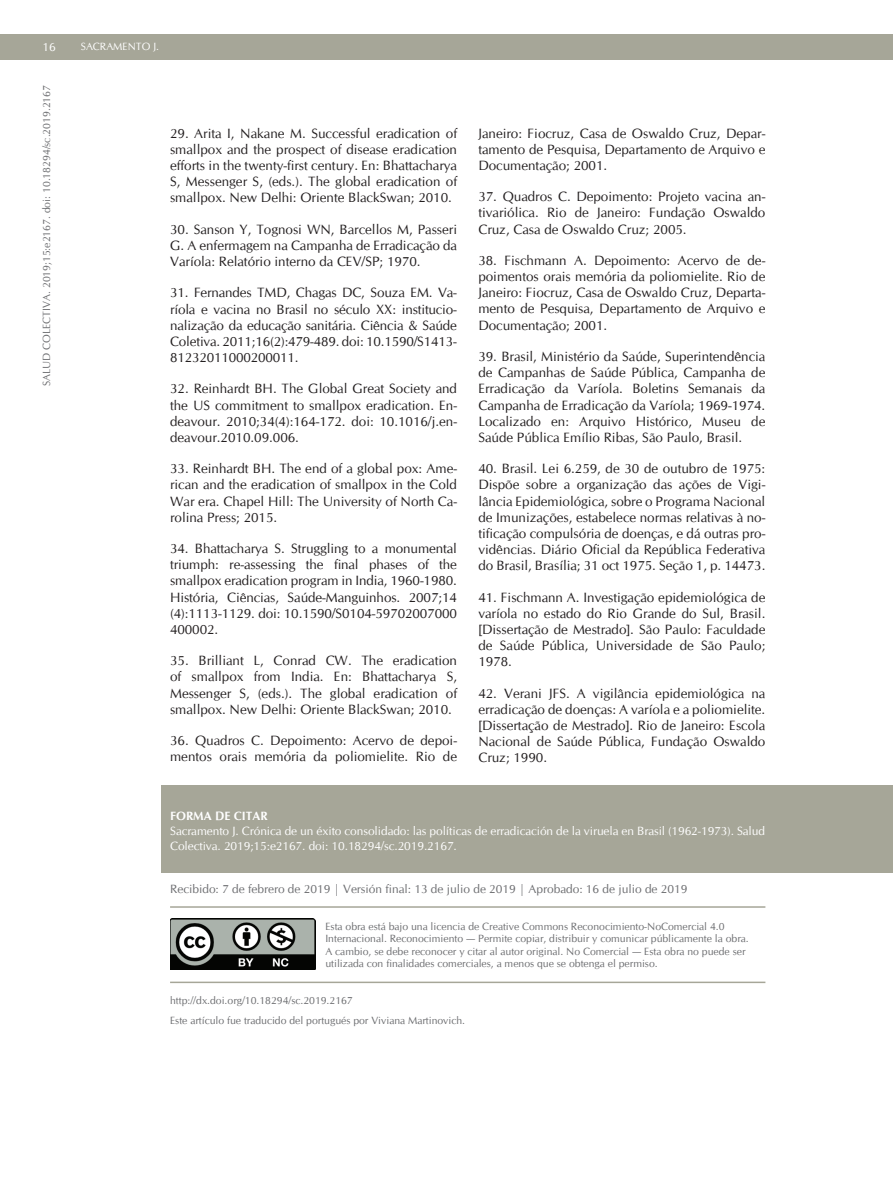
<style>
.page{position:relative;width:893px;height:1191px;background:#fff}
.page>*{position:absolute;margin:0;border:0;box-sizing:border-box;transform-origin:0 0}
.t1{font:13.5px/16.2px "CG Omega";color:#231f20;text-align:justify}
.t2{font:12px/15px "CG Omega";letter-spacing:-.005em;color:#fff}
.t3{font:12px "CG Omega";color:#6c6d70}
.t4{font:700 12px "CG Omega";color:#fff}
.t5{font:10.5px/12.6px "CG Omega";color:#6c6d70}
.t6{font:10.5px "CG Omega";color:#fff}
</style>
<div class="page">
<div style="left:0;top:34px;width:893px;height:26px;background:#a6a698"></div>
<div style="left:162px;top:785px;width:731px;height:87px;background:#a6a698"></div>
<img style="left:170px;top:918px;width:145px;height:51px">
<hr style="left:170px;top:981px;width:595px;height:2px;background:#a6a698">
<hr style="left:170px;top:906px;width:595px;height:1px;background:#a6a698">
<p class="t2" style="left:43px;top:40px;width:15px">16</p>
<p class="t6" style="left:81px;top:40px;width:80px">SACRAMENTO J.</p>
<p class="t5" style="left:41px;top:386px;width:303px;rotate:-90deg">SALUD COLECTIVA. 2019;15:e2167. doi: 10.18294/sc.2019.2167</p>
<p class="t1" style="left:170px;top:125px;width:288px">29. Arita I, Nakane M. Successful eradication of smallpox and the prospect of disease eradication efforts in the twenty-first century. En: Bhattacharya S, Messenger S, (eds.). The global eradication of smallpox. New Delhi: Oriente BlackSwan; 2010.</p>
<p class="t1" style="left:170px;top:221px;width:288px">30. Sanson Y, Tognosi WN, Barcellos M, Passeri G. A enfermagem na Campanha de Erradicação da Varíola: Relatório interno da CEV/SP; 1970.</p>
<p class="t1" style="left:170px;top:285px;width:288px">31. Fernandes TMD, Chagas DC, Souza EM. Va&shy;ríola e vacina no Brasil no século XX: institucio&shy;nalização da educação sanitária. Ciência &amp; Saúde Coletiva. 2011;16(2):479-489. doi: 10.1590/S1413- 81232011000200011.</p>
<p class="t1" style="left:170px;top:381px;width:288px">32. Reinhardt BH. The Global Great Society and the US commitment to smallpox eradication. En&shy;deavour. 2010;34(4):164-172. doi: 10.1016/j.en&shy;deavour.2010.09.006.</p>
<p class="t1" style="left:170px;top:460px;width:288px">33. Reinhardt BH. The end of a global pox: Ame&shy;rican and the eradication of smallpox in the Cold War era. Chapel Hill: The University of North Ca&shy;rolina Press; 2015.</p>
<p class="t1" style="left:170px;top:540px;width:288px">34. Bhattacharya S. Struggling to a monumental triumph: re-assessing the final phases of the smallpox eradication program in India, 1960-1980.<br>História, Ciências, Saúde-Manguinhos. 2007;14 (4):1113-1129. doi: 10.1590/S0104-59702007000<br>400002.</p>
<p class="t1" style="left:170px;top:652px;width:288px">35. Brilliant L, Conrad CW. The eradication of smallpox from India. En: Bhattacharya S, Messenger S, (eds.). The global eradication of smallpox. New Delhi: Oriente BlackSwan; 2010.</p>
<p class="t1" style="left:170px;top:732px;width:289px">36. Quadros C. Depoimento: Acervo de depoi&shy;mentos orais memória da poliomielite. Rio de</p>
<p class="t1" style="left:478px;top:125px;width:289px">Janeiro: Fiocruz, Casa de Oswaldo Cruz, Depar&shy;tamento de Pesquisa, Departamento de Arquivo e Documentação; 2001.</p>
<p class="t1" style="left:478px;top:189px;width:288px">37. Quadros C. Depoimento: Projeto vacina an&shy;tivariólica. Rio de Janeiro: Fundação Oswaldo Cruz, Casa de Oswaldo Cruz; 2005.</p>
<p class="t1" style="left:478px;top:252px;width:289px">38. Fischmann A. Depoimento: Acervo de de&shy;poimentos orais memória da poliomielite. Rio de Janeiro: Fiocruz, Casa de Oswaldo Cruz, Departa&shy;mento de Pesquisa, Departamento de Arquivo e Documentação; 2001.</p>
<p class="t1" style="left:478px;top:348px;width:289px">39. Brasil, Ministério da Saúde, Superintendência de Campanhas de Saúde Pública, Campanha de Erradicação da Varíola. Boletins Semanais da Campanha de Erradicação da Varíola; 1969-1974.<br>Localizado en: Arquivo Histórico, Museu de Saúde Pública Emílio Ribas, São Paulo, Brasil.</p>
<p class="t1" style="left:478px;top:460px;width:288px">40. Brasil. Lei 6.259, de 30 de outubro de 1975:<br>Dispõe sobre a organização das ações de Vigi&shy;lância Epidemiológica, sobre o Programa Nacional de Imunizações, estabelece normas relativas à no&shy;tificação compulsória de doenças, e dá outras pro&shy;vidências. Diário Oficial da República Federativa do Brasil, Brasília; 31 oct 1975. Seção 1, p. 14473.</p>
<p class="t1" style="left:478px;top:589px;width:289px">41. Fischmann A. Investigação epidemiológica de varíola no estado do Rio Grande do Sul, Brasil. [Dissertação de Mestrado]. São Paulo: Faculdade de Saúde Pública, Universidade de São Paulo; 1978.</p>
<p class="t1" style="left:478px;top:685px;width:288px">42. Verani JFS. A vigilância epidemiológica na erradicação de doenças: A varíola e a poliomielite. [Dissertação de Mestrado]. Rio de Janeiro: Escola Nacional de Saúde Pública, Fundação Oswaldo Cruz; 1990.</p>
<p class="t4" style="left:170px;top:808px;width:99px">FORMA DE CITAR</p>
<p class="t2" style="left:170px;top:823px;width:596px">Sacramento J. Crónica de un éxito consolidado: las políticas de erradicación de la viruela en Brasil (1962-1973). Salud<br>Colectiva. 2019;15:e2167. doi: 10.18294/sc.2019.2167.</p>
<p class="t3" style="left:170px;top:882px;width:519px">Recibido: 7 de febrero de 2019 | Versión final: 13 de julio de 2019 | Aprobado: 16 de julio de 2019</p>
<p class="t5" style="left:325px;top:919px;width:425px">Esta obra está bajo una licencia de Creative Commons Reconocimiento-NoComercial 4.0<br>Internacional. Reconocimiento — Permite copiar, distribuir y comunicar públicamente la obra.<br>A cambio, se debe reconocer y citar al autor original. No Comercial — Esta obra no puede ser utilizada con finalidades comerciales, a menos que se obtenga el permiso.</p>
<p class="t5" style="left:170px;top:991px;width:297px;line-height:19.5px">http://dx.doi.org/10.18294/sc.2019.2167<br>Este artículo fue traducido del portugués por Viviana Martinovich.</p>
</div>
